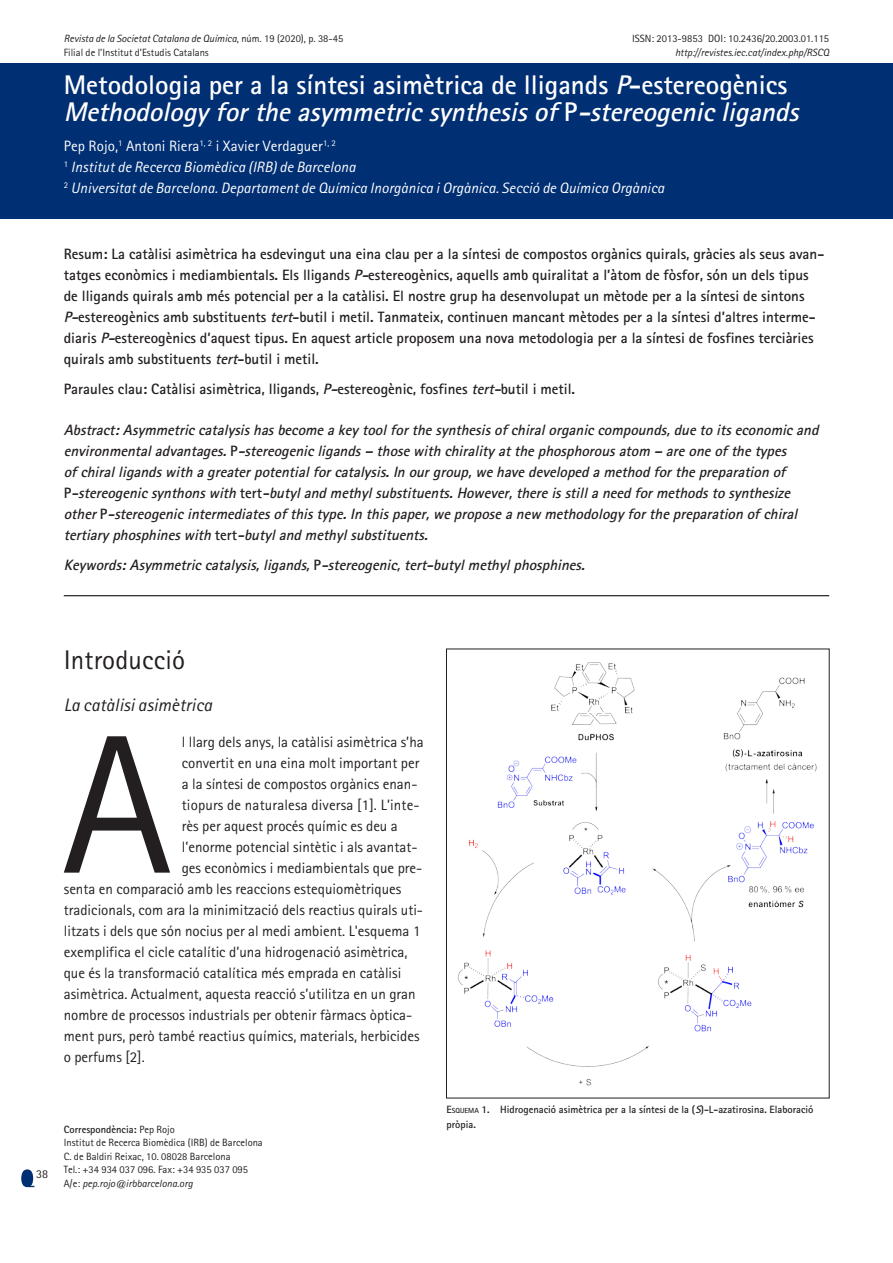
<style>
.page{position:relative;width:893px;height:1263px;background:#fff}
.page>*{position:absolute;margin:0;border:0;box-sizing:border-box;transform-origin:0 0}
.t1{font:197.55px "Rotis Sans Serif Std";color:#231f20}
.t2{font:700 27px/27px "Rotis Sans Serif Std";color:#fff}
.t3{font:27px "Rotis Sans Serif Std";letter-spacing:.005em;color:#231f20}
.t4{font:italic 18px "Rotis Sans Serif Std";letter-spacing:.005em;color:#231f20}
.t5{font:15px "Rotis Sans Serif Std";color:#231f20}
.t6{font:700 15px/21px "Rotis Sans Serif Std";color:#231f20}
.t7{font:italic 700 15px/21px "Rotis Sans Serif Std";color:#231f20}
.t8{font:italic 15px/21px "Rotis Sans Serif Std";letter-spacing:.005em;color:#fff}
.t9{font:12px "Rotis Sans Serif Std";color:#231f20}
.t10{font:10.5px/13.5px "Rotis Sans Serif Std";color:#231f20}
.t11{font:italic 10.5px "Rotis Sans Serif Std";color:#231f20}
.t12{font:700 10.5px/15px "Rotis Sans Serif Std";color:#231f20}
.s1{font-style:normal}
.s2{font-style:italic}
.s3{font-weight:700}
.s4{font-style:inherit}
.s5{font-size:7.35px}
</style>
<div class="page">
<svg style="left:21px;top:1169px;width:13px;height:18px"></svg>
<div style="left:0;top:64px;width:893px;height:155px;background:#002f73"></div>
<hr style="left:64px;top:595px;width:765px;height:1px;background:#231f20">
<img style="left:458px;top:662px;width:359px;height:424px">
<p class="t11" style="left:64px;top:33px;width:281px">Revista de la Societat Catalana de Química<span class="s1">, núm. 19 (2020), p. 38-45</span></p>
<p class="t10" style="left:632px;top:32px;width:199px">ISSN: 2013-9853 DOI: 10.2436/20.2003.01.115</p>
<p class="t10" style="left:64px;top:45px;width:147px">Filial de l’Institut d’Estudis Catalans</p>
<p class="t11" style="left:675px;top:46px;width:156px">http://revistes.iec.cat/index.php/RSCQ</p>
<h2 class="t2" style="left:64px;top:71px;width:743px">Metodologia per a la síntesi asimètrica de lligands <span class="s2">P</span>-estereogènics<br><span class="s2">Methodologyfortheasymmetricsynthesisof</span>P <span class="s2">-stereogenicligands</span></h2>
<p class="t8" style="left:64px;top:136px;width:602px"><span class="s1">Pep Rojo,</span><sup>1</sup> <span class="s1">Antoni Riera</span><sup>1,</sup> <sup>2</sup> <span class="s1">i Xavier Verdaguer</span><sup>1,</sup> <sup>2<br>1</sup> Institut de Recerca Biomèdica (IRB) de Barcelona<br><sup>2</sup> Universitat de Barcelona. Departament de Química Inorgànica i Orgànica. Secció de Química Orgànica</p>
<p class="t6" style="left:64px;top:243px;width:762px">Resum: La catàlisi asimètrica ha esdevingut una eina clau per a la síntesi de compostos orgànics quirals, gràcies als seus avan&shy;tatges econòmics i mediambientals. Els lligands <span class="s2">P-</span>estereogènics, aquells amb quiralitat a l’àtom de fòsfor, són un dels tipus de lligands quirals amb més potencial per a la catàlisi. El nostre grup ha desenvolupat un mètode per a la síntesi de sintons <span class="s2">P-</span>estereogènics amb substituents <span class="s2">tert</span>-butil i metil. Tanmateix, continuen mancant mètodes per a la síntesi d’altres interme&shy;diaris <span class="s2">P-</span>estereogènics d’aquest tipus. En aquest article proposem una nova metodologia per a la síntesi de fosfines terciàries quirals amb substituents <span class="s2">tert</span>-butil i metil.</p>
<p class="t6" style="left:64px;top:378px;width:513px">Paraules clau: Catàlisi asimètrica, lligands, <span class="s2">P-</span>estereogènic, fosfines <span class="s2">tert-</span>butil i metil.</p>
<p class="t7" style="left:64px;top:419px;width:760px">Abstract:Asymmetriccatalysishasbecomeakeytoolforthesynthesisofchiralorganiccompounds,dueto itseconomicand environmentaladvantages.<span class="s1">P</span> -stereogenicligands– thosewith chiralityatthephosphorousatom – areoneofthetypes ofchiralligandswith agreaterpotentialforcatalysis.In ourgroup,wehavedeveloped amethod forthepreparation of<br><span class="s1">P</span> -stereogenicsynthonswith <span class="s1">t e r t</span> -butyland methylsubstituents.However,thereisstillaneed formethodsto synthesize other<span class="s1">P</span> -stereogenicintermediatesofthistype.In thispaper,weproposeanew methodologyforthepreparation ofchiral tertiaryphosphineswith <span class="s1">t e r t</span> -butyland methylsubstituents.</p>
<p class="t7" style="left:64px;top:554px;width:526px">Keywords:Asymmetriccatalysis,ligands,<span class="s1">P</span> -stereogenic,tert-butylmethylphosphines.</p>
<h2 class="t3" style="left:64px;top:643px;width:123px">Introducció</h2>
<p class="t4" style="left:64px;top:694px;width:150px">La catàlisi asimètrica</p>
<h1 class="t1" style="left:62px;top:689px;width:111px">A</h1>
<p class="t5" style="left:182px;top:733px;width:243px">l llarg dels anys, la catàlisi asimètrica s’ha</p>
<p class="t5" style="left:182px;top:754px;width:239px">convertit en una eina molt important per</p>
<p class="t5" style="left:182px;top:775px;width:237px">a la síntesi de compostos orgànics enan-</p>
<p class="t5" style="left:182px;top:796px;width:238px">tiopurs de naturalesa diversa [1]. L’inte-</p>
<p class="t5" style="left:182px;top:817px;width:218px">rès per aquest procés químic es deu a</p>
<p class="t5" style="left:182px;top:838px;width:237px">l’enorme potencial sintètic i als avantat-</p>
<p class="t5" style="left:182px;top:859px;width:242px">ges econòmics i mediambientals que pre-</p>
<p class="t5" style="left:64px;top:880px;width:339px">senta en comparació amb les reaccions estequiomètriques</p>
<p class="t5" style="left:64px;top:901px;width:361px">tradicionals, com ara la minimització dels reactius quirals uti-</p>
<p class="t5" style="left:64px;top:922px;width:358px">litzats i dels que són nocius per al medi ambient. L'esquema 1</p>
<p class="t5" style="left:64px;top:943px;width:345px">exemplifica el cicle catalític d’una hidrogenació asimètrica,</p>
<p class="t5" style="left:64px;top:964px;width:339px">que és la transformació catalítica més emprada en catàlisi</p>
<p class="t5" style="left:64px;top:985px;width:353px">asimètrica. Actualment, aquesta reacció s’utilitza en un gran</p>
<p class="t5" style="left:64px;top:1006px;width:350px">nombre de processos industrials per obtenir fàrmacs òptica-</p>
<p class="t5" style="left:64px;top:1027px;width:357px">ment purs, però també reactius químics, materials, herbicides</p>
<p class="t5" style="left:64px;top:1048px;width:82px">o perfums [2].</p>
<p class="t9" style="left:36px;top:1167px;width:13px">38</p>
<p class="t10" style="left:64px;top:1122px;width:201px"><span class="s3">Correspondència:</span> Pep Rojo<br>Institut de Recerca Biomèdica (IRB) de Barcelona C. de Baldiri Reixac, 10. 08028 Barcelona<br>Tel.: +34 934 037 096. Fax: +34 935 037 095<br>A/e: <span class="s2">pep.rojo@irbbarcelona.org</span></p>
<p class="t12" style="left:446px;top:1102px;width:369px"><span class="s4">E</span><span class="s5">SQUEMA</span> 1. Hidrogenació asimètrica per a la síntesi de la (<span class="s2">S</span>)-L-azatirosina. Elaboració pròpia.</p>
</div>
